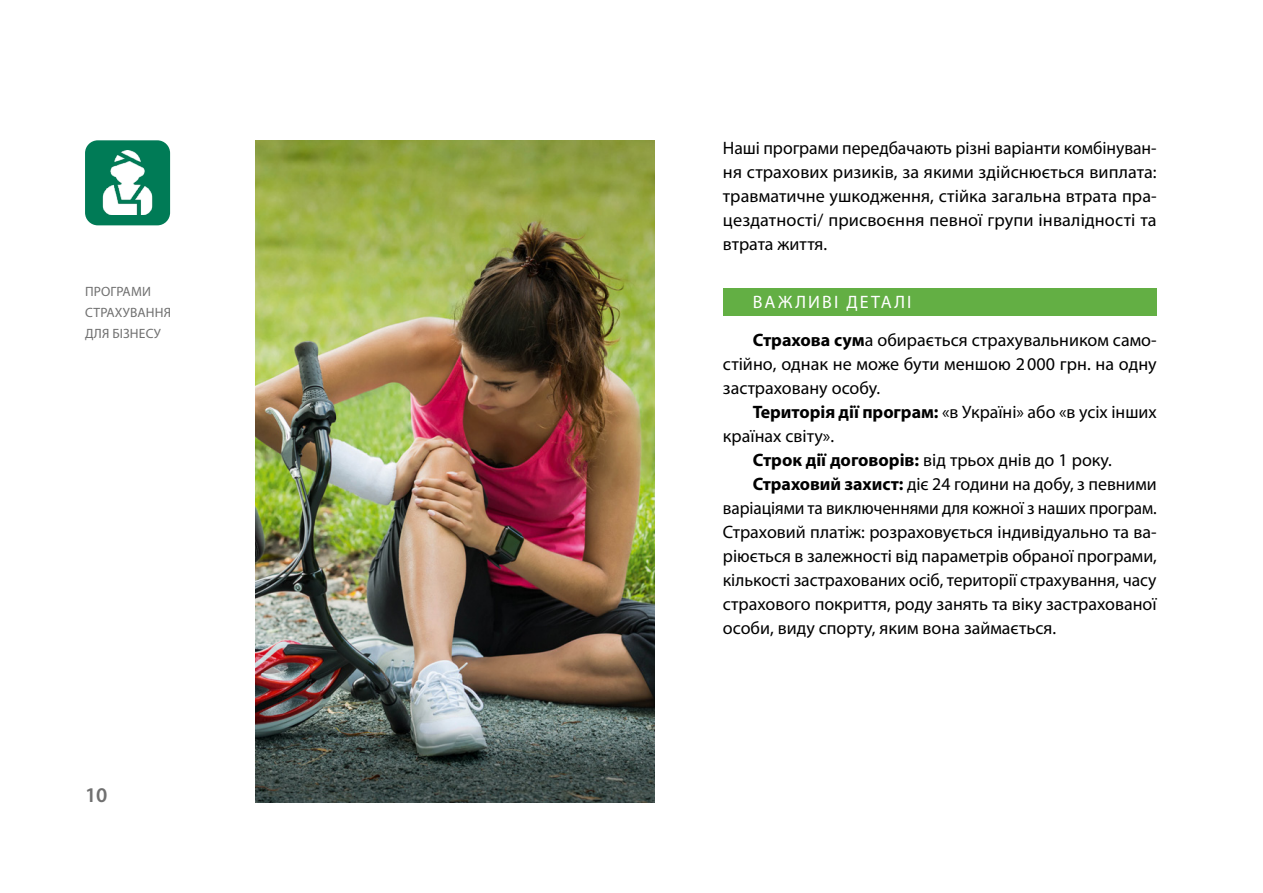
<style>
.page{position:relative;width:1263px;height:893px;background:#fff}
.page>*{position:absolute;margin:0;border:0;box-sizing:border-box;transform-origin:0 0}
.t1{font:600 21px "Myriad Pro";color:#707070}
.t2{font:18px/24px "Myriad Pro";color:#000}
.t3{font:13.5px/21px "Myriad Pro";letter-spacing:.01em;color:#707070}
.s1{color:#fff}
.s2{font-weight:700}
</style>
<div class="page">
<div style="left:723px;top:288px;width:434px;height:28px;background:#63af44"></div>
<img style="left:255px;top:140px;width:400px;height:662px">
<div style="left:85px;top:140px;width:85px;height:85px;background:#007b56;border-radius:13px"></div>
<img style="left:102px;top:151px;width:51px;height:64px">
<p class="t3" style="left:85px;top:281px;width:88px">ПРОГРАМИ<br>СТРАХУВАННЯ<br>ДЛЯ БІЗНЕСУ</p>
<p class="t1" style="left:85px;top:782px;width:24px">10</p>
<p class="t2" style="left:723px;top:136px;width:435px;text-align:justify">Наші програми передбачають різні варіанти комбінуван&shy;ня страхових ризиків, за якими здійснюється виплата: травматичне ушкодження, стійка загальна втрата пра&shy;цездатності/ присвоєння певної групи інвалідності та втрата життя.</p>
<p class="t2" style="left:753px;top:283px;width:405px;line-height:38px"><span class="s1">ВАЖЛИВІ ДЕТАЛІ<br></span><span class="s2">Страхова сум</span>а обирається страхувальником само-</p>
<p class="t2" style="left:723px;top:352px;width:435px">стійно, однак не може бути меншою 2 000 грн. на одну застраховану особу.</p>
<p class="t2" style="left:753px;top:400px;width:405px"><span class="s2">Територія дії програм:</span> «в Україні» або «в усіх інших</p>
<p class="t2" style="left:723px;top:424px;width:113px">країнах світу».</p>
<p class="t2" style="left:753px;top:448px;width:361px"><span class="s2">Строк дії договорів:</span> від трьох днів до 1 року.</p>
<p class="t2" style="left:753px;top:472px;width:405px"><span class="s2">Страховий захист:</span> діє 24 години на добу, з певними</p>
<p class="t2" style="left:723px;top:496px;width:435px">варіаціями та виключеннями для кожної з наших програм.</p>
<p class="t2" style="left:723px;top:520px;width:435px">Страховий платіж: розраховується індивідуально та ва-</p>
<p class="t2" style="left:723px;top:544px;width:435px">ріюється в залежності від параметрів обраної програми,</p>
<p class="t2" style="left:723px;top:568px;width:435px">кількості застрахованих осіб, території страхування, часу</p>
<p class="t2" style="left:723px;top:592px;width:435px">страхового покриття, роду занять та віку застрахованої</p>
<p class="t2" style="left:723px;top:616px;width:335px">особи, виду спорту, яким вона займається.</p>
</div>
